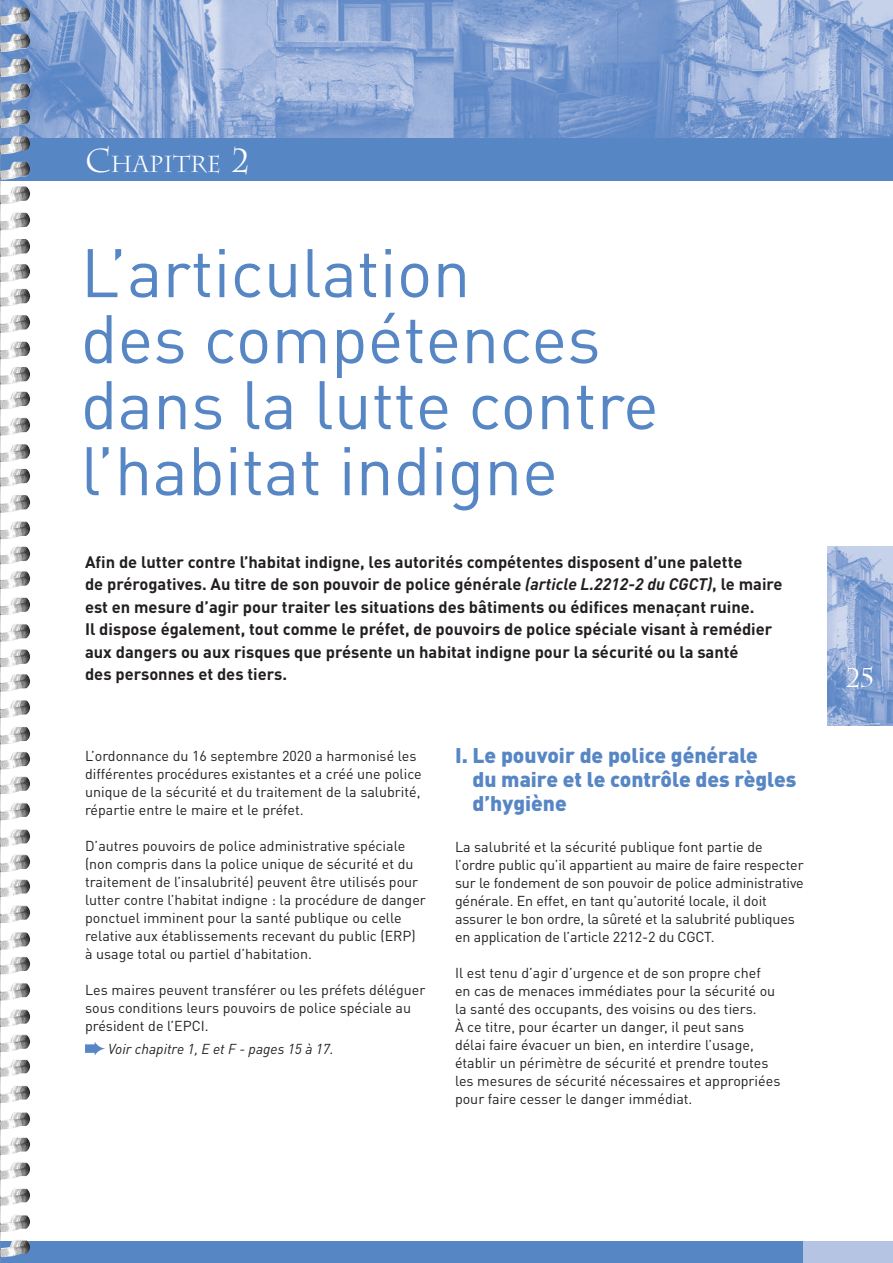
<style>
.page{position:relative;width:893px;height:1263px;background:#fff}
.page>*{position:absolute;margin:0;border:0;box-sizing:border-box;transform-origin:0 0}
.t1{font:67.5px/66px "DIN Pro";color:#5786c5}
.t2{font:27px "Charlemagne";color:#fff}
.t3{font:23.1px "Charlemagne Std";color:#fff}
.t4{font:900 21px/24px "DIN Pro";color:#5786c5}
.t5{font:700 16.5px/22.5px "DIN Pro";color:#231f20}
.t6{font:14.25px/18px "DIN Pro";color:#231f20}
.t7{font:italic 14.25px "DIN Pro";color:#231f20}
.s1{font-size:33px}
.s2{font-style:italic}
</style>
<div class="page">
<img style="left:827px;top:546px;width:66px;height:179px">
<img style="left:30px;top:0;width:863px;height:138px">
<div style="left:0;top:138px;width:893px;height:43px;background:#5786c5"></div>
<div style="left:0;top:1242px;width:893px;height:21px;background:#5786c5"></div>
<div style="left:804px;top:1242px;width:89px;height:21px;background:#b6c4e4"></div>
<img style="left:1px;top:0;width:29px;height:1258px">
<img style="left:0;top:0;width:1px;height:1263px">
<svg style="left:85px;top:1042px;width:20px;height:13px"></svg>
<h3 class="t3" style="left:85px;top:151px;width:167px"><span class="s1">C</span>HAPITRE <span class="s1">2</span></h3>
<h1 class="t1" style="left:81px;top:235px;width:579px">L’articulation<br>des compétences dans la lutte contre l’habitat indigne</h1>
<p class="t5" style="left:85px;top:549px;width:699px">Afin de lutter contre l’habitat indigne, les autorités compétentes disposent d’une palette<br>de prérogatives. Au titre de son pouvoir de police générale <span class="s2">(article L.2212-2 du CGCT)</span>, le maire est en mesure d’agir pour traiter les situations des bâtiments ou édifices menaçant ruine.<br>Il dispose également, tout comme le préfet, de pouvoirs de police spéciale visant à remédier aux dangers ou aux risques que présente un habitat indigne pour la sécurité ou la santé<br>des personnes et des tiers.</p>
<p class="t6" style="left:85px;top:746px;width:338px">L’ordonnance du 16 septembre 2020 a harmonisé les différentes procédures existantes et a créé une police unique de la sécurité et du traitement de la salubrité, répartie entre le maire et le préfet.</p>
<p class="t6" style="left:85px;top:836px;width:342px">D’autres pouvoirs de police administrative spéciale (non compris dans la police unique de sécurité et du traitement de l’insalubrité) peuvent être utilisés pour lutter contre l’habitat indigne : la procédure de danger ponctuel imminent pour la santé publique ou celle relative aux établissements recevant du public (ERP) à usage total ou partiel d’habitation.</p>
<p class="t6" style="left:85px;top:980px;width:342px">Les maires peuvent transférer ou les préfets déléguer sous conditions leurs pouvoirs de police spéciale au président de l’EPCI.</p>
<p class="t7" style="left:108px;top:1038px;width:227px">Voir chapitre 1, E et F - pages 15 à 17.</p>
<h3 class="t4" style="left:472px;top:742px;width:325px;text-indent:-18px">I. Le pouvoir de police générale<br>du maire et le contrôle des règles d’hygiène</h3>
<p class="t6" style="left:455px;top:836px;width:350px">La salubrité et la sécurité publique font partie de l’ordre public qu’il appartient au maire de faire respecter sur le fondement de son pouvoir de police administrative générale. En effet, en tant qu’autorité locale, il doit assurer le bon ordre, la sûreté et la salubrité publiques en application de l’article 2212-2 du CGCT.</p>
<p class="t6" style="left:455px;top:962px;width:327px">Il est tenu d’agir d’urgence et de son propre chef<br>en cas de menaces immédiates pour la sécurité ou la santé des occupants, des voisins ou des tiers.<br>À ce titre, pour écarter un danger, il peut sans<br>délai faire évacuer un bien, en interdire l’usage, établir un périmètre de sécurité et prendre toutes les mesures de sécurité nécessaires et appropriées pour faire cesser le danger immédiat.</p>
<h2 class="t2" style="left:846px;top:662px;width:31px">25</h2>
</div>
